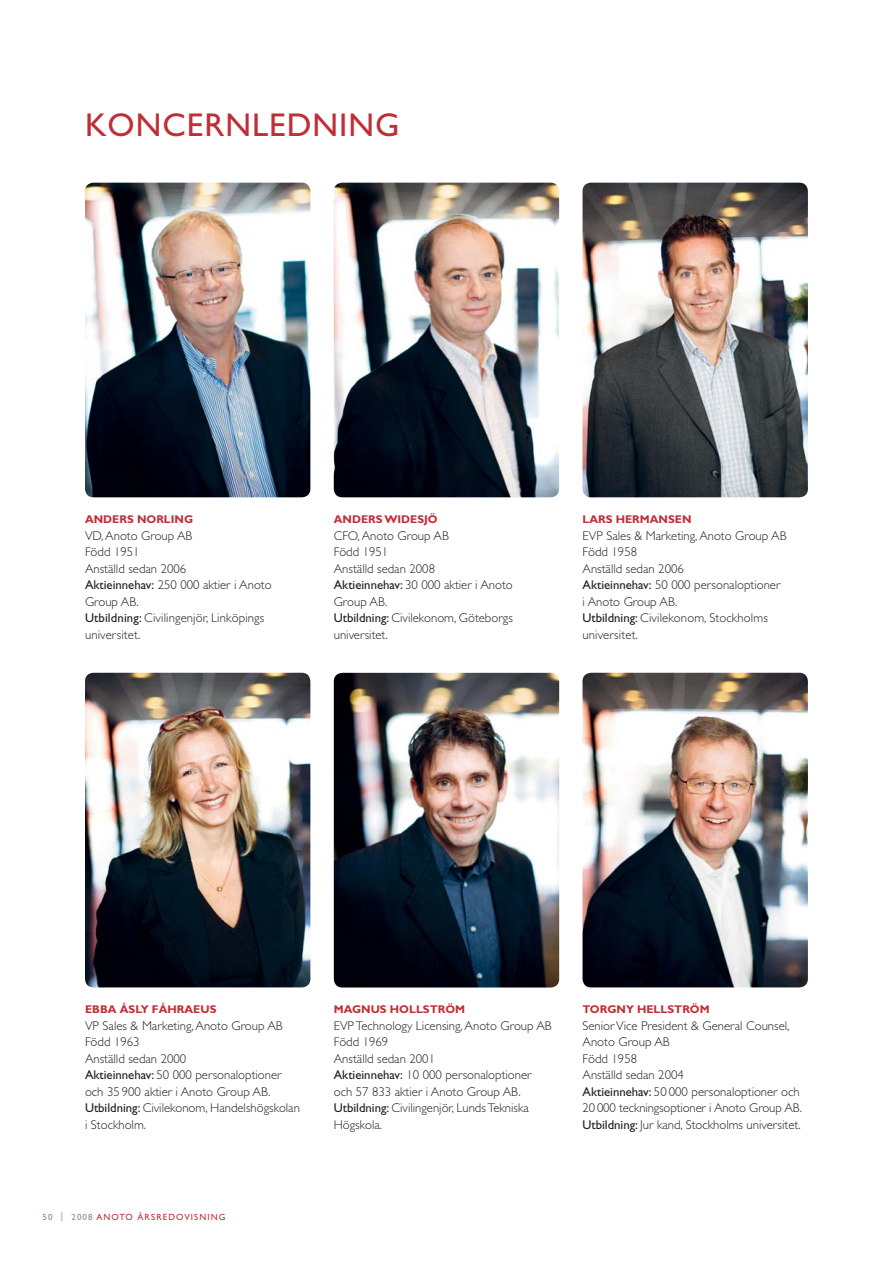
<style>
.page{position:relative;width:893px;height:1263px;background:#fff}
.page>*{position:absolute;margin:0;border:0;box-sizing:border-box;transform-origin:0 0}
.t1{font:33px "Gill Sans";letter-spacing:.03em;color:#bf2f37}
.t2{font:300 12.75px/16.5px "Gill Sans";color:#231f20}
.t3{font:700 11.25px "Gill Sans";color:#bf2f37}
.t4{font:9px "Gill Sans";letter-spacing:.12em;color:#bf2f37}
.s1{font-weight:400}
.s2{color:#99877d}
</style>
<div class="page">
<img style="left:85px;top:183px;width:225px;height:314px;border-radius:9px">
<img style="left:334px;top:183px;width:225px;height:314px;border-radius:9px">
<img style="left:582px;top:183px;width:226px;height:314px;border-radius:9px">
<img style="left:85px;top:673px;width:225px;height:314px;border-radius:9px">
<img style="left:582px;top:673px;width:226px;height:314px;border-radius:9px">
<img style="left:334px;top:673px;width:225px;height:314px;border-radius:9px">
<h1 class="t1" style="left:85px;top:112px;width:316px">KONCERNLEDNING</h1>
<p class="t3" style="left:85px;top:515px;width:110px">ANDERS NORLING</p>
<p class="t2" style="left:85px;top:528px;width:188px">VD, Anoto Group AB<br>Född 1951<br>Anställd sedan 2006<br><span class="s1">Aktieinnehav:</span> 250 000 aktier i Anoto<br>Group AB.<br><span class="s1">Utbildning:</span> Civilingenjör, Linköpings universitet.</p>
<p class="t3" style="left:334px;top:515px;width:106px">ANDERS WIDESJÖ</p>
<p class="t2" style="left:334px;top:528px;width:181px">CFO, Anoto Group AB<br>Född 1951<br>Anställd sedan 2008<br><span class="s1">Aktieinnehav:</span> 30 000 aktier i Anoto<br>Group AB.<br><span class="s1">Utbildning:</span> Civilekonom, Göteborgs universitet.</p>
<p class="t3" style="left:582px;top:515px;width:111px">LARS HERMANSEN</p>
<p class="t2" style="left:582px;top:528px;width:205px">EVP Sales &amp; Marketing, Anoto Group AB<br>Född 1958<br>Anställd sedan 2006<br><span class="s1">Aktieinnehav:</span> 50 000 personaloptioner<br>i Anoto Group AB.<br><span class="s1">Utbildning:</span> Civilekonom, Stockholms universitet.</p>
<p class="t3" style="left:85px;top:1005px;width:133px">EBBA ÅSLY FÅHRAEUS</p>
<p class="t2" style="left:85px;top:1018px;width:216px">VP Sales &amp; Marketing, Anoto Group AB<br>Född 1963<br>Anställd sedan 2000<br><span class="s1">Aktieinnehav:</span> 50 000 personaloptioner och 35 900 aktier i Anoto Group AB.<br><span class="s1">Utbildning:</span> Civilekonom, Handelshögskolan i Stockholm.</p>
<p class="t4" style="left:43px;top:1213px;width:185px"><span class="s2">50 | 2008</span> ANOTO ÅRSREDOVISNING</p>
<p class="t3" style="left:334px;top:1005px;width:133px">MAGNUS HOLLSTRÖM</p>
<p class="t2" style="left:334px;top:1018px;width:219px">EVP Technology Licensing, Anoto Group AB<br>Född 1969<br>Anställd sedan 2001<br><span class="s1">Aktieinnehav:</span> 10 000 personaloptioner och 57 833 aktier i Anoto Group AB.<br><span class="s1">Utbildning:</span> Civilingenjör, Lunds Tekniska<br>Högskola.</p>
<p class="t3" style="left:582px;top:1005px;width:129px">TORGNY HELLSTRÖM</p>
<p class="t2" style="left:582px;top:1018px;width:221px">Senior Vice President &amp; General Counsel,<br>Anoto Group AB<br>Född 1958<br>Anställd sedan 2004<br><span class="s1">Aktieinnehav:</span> 50 000 personaloptioner och<br>20 000 teckningsoptioner i Anoto Group AB.<br><span class="s1">Utbildning:</span> Jur kand, Stockholms universitet.</p>
</div>
